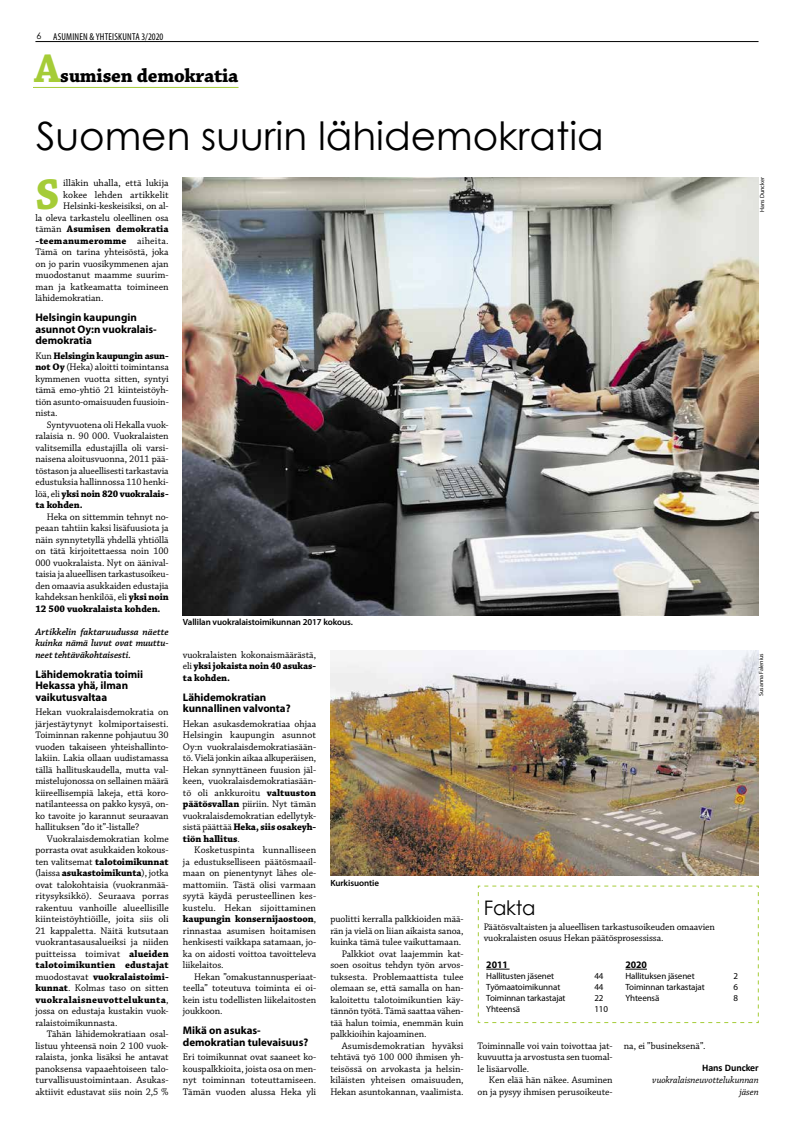
<style>
.page{position:relative;width:794px;height:1134px;background:#fff}
.page>*{position:absolute;margin:0;border:0;box-sizing:border-box;transform-origin:0 0}
.t1{font:700 45.4px "Chaparral Pro";color:#a5cc37}
.t2{font:39px "Century Gothic";color:#000}
.t3{font:700 20px "Chaparral Pro";letter-spacing:-.01em;color:#000}
.t4{font:20px "Century Gothic";letter-spacing:-.01em;color:#000}
.t5{font:700 11px/11.5px "Myriad Pro";letter-spacing:-.005em;color:#000}
.t6{font:10px/11.5px "Chaparral Pro";letter-spacing:-.005em;color:#000;text-align:justify}
.t7{font:700 10px/11.5px "Chaparral Pro";letter-spacing:.005em;color:#000;text-align:justify}
.t8{font:italic 600 10px/11.5px "Chaparral Pro";letter-spacing:-.005em;color:#000;text-align:justify}
.t9{font:italic 10px/11.5px "Chaparral Pro";letter-spacing:-.005em;color:#000;text-align:right}
.t10{font:condensed 10px "Myriad Pro";letter-spacing:.02em;color:#000}
.t11{font:700 10px "Calibri";letter-spacing:-.005em;color:#000}
.t12{font:700 10px "Myriad";letter-spacing:-.01em;color:#000}
.t13{font:9px "Myriad Pro";letter-spacing:-.01em;color:#000}
.t14{font:600 9px "Myriad Pro";letter-spacing:-.01em;color:#000}
.t15{font:6px "Myriad Pro";color:#000}
.s1{font-family:"Century Gothic";font-stretch:normal;font-size:9px}
.s2{font-size:42px;color:#a5cc37}
.s3{font-weight:400}
.s4{font-weight:700}
</style>
<div class="page">
<hr style="left:35px;top:41px;width:723px;height:1px;background:#000">
<hr style="left:33px;top:87px;width:205px;height:1px;background:#a5cc37">
<svg style="left:477px;top:885px;width:282px;height:138px"></svg>
<img style="left:183px;top:178px;width:575px;height:437px">
<img style="left:330px;top:650px;width:428px;height:225px">
<p class="t10" style="left:36px;top:30px;width:128px"><span class="s1">6</span> ASUMINEN &amp; YHTEISKUNTA 3/2020</p>
<h3 class="t3" style="left:34px;top:64px;width:206px"><span class="s2">A</span>sumisen demokratia</h3>
<h2 class="t2" style="left:36px;top:109px;width:569px">Suomen suurin lähidemokratia</h2>
<h1 class="t1" style="left:35px;top:168px;width:26px">S</h1>
<p class="t6" style="left:63px;top:178px;width:107px">illäkin uhalla, että lukija</p>
<p class="t15" style="left:758px;top:212px;width:36px;rotate:-90deg">Hans Duncker</p>
<p class="t6" style="left:63px;top:189px;width:107px">kokee lehden artikkelit</p>
<p class="t6" style="left:63px;top:201px;width:107px">Helsinki-keskeisiksi, on al-</p>
<p class="t6" style="left:35px;top:212px;width:135px">la oleva tarkastelu oleellinen osa</p>
<p class="t7" style="left:35px;top:223px;width:135px"><span class="s3">tämän</span> Asumisen demokratia</p>
<p class="t7" style="left:35px;top:235px;width:135px">-teemanumeromme <span class="s3">aiheita.</span></p>
<p class="t6" style="left:35px;top:247px;width:135px">Tämä on tarina yhteisöstä, joka</p>
<p class="t6" style="left:35px;top:258px;width:135px">on jo parin vuosikymmenen ajan</p>
<p class="t6" style="left:35px;top:270px;width:135px">muodostanut maamme suurim-</p>
<p class="t6" style="left:35px;top:281px;width:135px">man ja katkeamatta toimineen</p>
<p class="t6" style="left:35px;top:293px;width:69px">lähidemokratian.</p>
<p class="t5" style="left:35px;top:311px;width:123px">Helsingin kaupungin asunnot Oy:n vuokralais&shy;demokratia</p>
<p class="t6" style="left:35px;top:350px;width:135px">Kun <span class="s4">Helsingin kaupungin asun&shy;not Oy</span> (Heka) aloitti toimintansa kymmenen vuotta sitten, syntyi tämä emo-yhtiö 21 kiinteistöyh&shy;tiön asunto-omaisuuden fuusioin&shy;nista.</p>
<p class="t6" style="left:35px;top:419px;width:135px;text-indent:11px">Syntyvuotena oli Hekalla vuok&shy;ralaisia n. 90 000. Vuokralaisten valitsemilla edustajilla oli varsi&shy;naisena aloitusvuonna, 2011 pää&shy;töstason ja alueellisesti tarkastavia edustuksia hallinnossa 110 henki&shy;löä, eli <span class="s4">yksi noin 820 vuokralais&shy;ta kohden.</span></p>
<p class="t6" style="left:35px;top:511px;width:135px;text-indent:11px">Heka on sittemmin tehnyt no&shy;peaan tahtiin kaksi lisäfuusiota ja näin synnytetyllä yhdellä yhtiöllä on tätä kirjoitettaessa noin 100<br>000 vuokralaista. Nyt on äänival&shy;taisia ja alueellisen tarkastusoikeu&shy;den omaavia asukkaiden edustajia kahdeksan henkilöä, eli <span class="s4">yksi noin 12 500 vuokralaista kohden.</span></p>
<p class="t8" style="left:35px;top:626px;width:135px">Artikkelin faktaruudussa näette kuinka nämä luvut ovat muuttu&shy;neet tehtäväkohtaisesti.</p>
<p class="t5" style="left:35px;top:668px;width:109px">Lähidemokratia toimii<br>Hekassa yhä, ilman vaikutusvaltaa</p>
<p class="t6" style="left:35px;top:707px;width:135px">Hekan vuokralaisdemokratia on järjestäytynyt kolmiportaisesti.<br>Toiminnan rakenne pohjautuu 30 vuoden takaiseen yhteishallinto&shy;lakiin. Lakia ollaan uudistamassa tällä hallituskaudella, mutta val&shy;mistelujonossa on sellainen määrä kiireellisempiä lakeja, että koro&shy;natilanteessa on pakko kysyä, on&shy;ko tavoite jo karannut seuraavan hallituksen ”do it”-listalle?</p>
<p class="t6" style="left:35px;top:833px;width:135px;text-indent:11px">Vuokralaisdemokratian kolme porrasta ovat asukkaiden kokous&shy;ten valitsemat <span class="s4">talotoimikunnat </span>(laissa <span class="s4">asukastoimikunta</span>), jotka ovat talokohtaisia (vuokranmää&shy;ritysyksikkö). Seuraava porras rakentuu vanhoille alueellisille kiinteistöyhtiöille, joita siis oli 21 kappaletta. Näitä kutsutaan vuokrantasausalueiksi ja niiden puitteissa toimivat <span class="s4">alueiden talotoimikuntien edustajat </span>muodostavat <span class="s4">vuokralaistoimi&shy;kunnat</span>. Kolmas taso on sitten <span class="s4">vuokralaisneuvottelukunta</span>, jossa on edustaja kustakin vuok&shy;ralaistoimikunnasta.</p>
<p class="t6" style="left:35px;top:1029px;width:135px;text-indent:11px">Tähän lähidemokratiaan osal&shy;listuu yhteensä noin 2 100 vuok&shy;ralaista, jonka lisäksi he antavat panoksensa vapaaehtoiseen talo&shy;turvallisuustoimintaan. Asukas&shy;aktiivit edustavat siis noin 2,5 %</p>
<p class="t14" style="left:183px;top:616px;width:172px">Vallilan vuokralaistoimikunnan 2017 kokous.</p>
<p class="t7" style="left:183px;top:649px;width:135px"><span class="s3">vuokralaisten kokonaismäärästä, eli</span> yksi jokaista noin 40 asukas&shy;ta kohden.</p>
<p class="t5" style="left:183px;top:691px;width:109px">Lähidemokratian kunnallinen valvonta?</p>
<p class="t6" style="left:183px;top:718px;width:135px">Hekan asukasdemokratiaa ohjaa Helsingin kaupungin asunnot Oy:n vuokralaisdemokratiasään&shy;tö. Vielä jonkin aikaa alkuperäisen, Hekan synnyttäneen fuusion jäl&shy;keen, vuokralaisdemokratiasään&shy;tö oli ankkuroitu <span class="s4">valtuuston päätösvallan</span> piiriin. Nyt tämän vuokralaisdemokratian edellytyk&shy;sistä päättää <span class="s4">Heka, siis osakeyh&shy;tiön hallitus</span>.</p>
<p class="t6" style="left:183px;top:845px;width:135px;text-indent:11px">Kosketuspinta kunnalliseen ja edustukselliseen päätösmaail&shy;maan on pienentynyt lähes ole&shy;mattomiin. Tästä olisi varmaan syytä käydä perusteellinen kes&shy;kustelu. Hekan sijoittaminen <span class="s4">kaupungin konsernijaostoon</span>, rinnastaa asumisen hoitamisen henkisesti vaikkapa satamaan, jo&shy;ka on aidosti voittoa tavoitteleva liikelaitos.</p>
<p class="t6" style="left:183px;top:971px;width:135px;text-indent:11px">Hekan ”omakustannusperiaat&shy;teella” toteutuva toiminta ei oi&shy;kein istu todellisten liikelaitosten joukkoon.</p>
<p class="t5" style="left:183px;top:1024px;width:127px">Mikä on asukas&shy;demokratian tulevaisuus?</p>
<p class="t6" style="left:183px;top:1052px;width:135px">Eri toimikunnat ovat saaneet ko&shy;kouspalkkioita, joista osa on men&shy;nyt toiminnan toteuttamiseen.<br>Tämän vuoden alussa Heka yli</p>
<p class="t15" style="left:757px;top:696px;width:44px;rotate:-90deg">Susanna Falenius</p>
<p class="t14" style="left:330px;top:877px;width:50px">Kurkisuontie</p>
<h3 class="t4" style="left:484px;top:894px;width:53px">Fakta</h3>
<p class="t6" style="left:484px;top:921px;width:233px">Päätösvaltaisten ja alueellisen tarkastusoikeuden omaavien vuokralaisten osuus Hekan päätösprosessissa.</p>
<p class="t6" style="left:330px;top:914px;width:135px">puolitti kerralla palkkioiden mää-</p>
<p class="t6" style="left:330px;top:925px;width:135px">rän ja vielä on liian aikaista sanoa,</p>
<p class="t6" style="left:330px;top:937px;width:132px">kuinka tämä tulee vaikuttamaan.</p>
<p class="t6" style="left:342px;top:948px;width:123px">Palkkiot ovat laajemmin kat-</p>
<p class="t6" style="left:330px;top:960px;width:135px">soen osoitus tehdyn työn arvos-</p>
<p class="t6" style="left:330px;top:971px;width:135px">tuksesta. Problemaattista tulee</p>
<p class="t6" style="left:330px;top:983px;width:135px">olemaan se, että samalla on han-</p>
<p class="t6" style="left:330px;top:994px;width:135px">kaloitettu talotoimikuntien käy-</p>
<p class="t6" style="left:330px;top:1006px;width:135px">tännön työtä. Tämä saattaa vähen-</p>
<p class="t6" style="left:330px;top:1017px;width:135px">tää halun toimia, enemmän kuin</p>
<p class="t6" style="left:330px;top:1029px;width:98px">palkkioihin kajoaminen.</p>
<p class="t6" style="left:342px;top:1040px;width:123px">Asumisdemokratian hyväksi</p>
<p class="t6" style="left:330px;top:1052px;width:135px">tehtävä työ 100 000 ihmisen yh-</p>
<p class="t6" style="left:330px;top:1063px;width:135px">teisössä on arvokasta ja helsin-</p>
<p class="t6" style="left:330px;top:1075px;width:135px">kiläisten yhteisen omaisuuden,</p>
<p class="t6" style="left:330px;top:1086px;width:135px">Hekan asuntokannan, vaalimista.</p>
<p class="t12" style="left:486px;top:960px;width:23px">2011</p>
<p class="t13" style="left:486px;top:970px;width:69px">Hallitusten jäsenet</p>
<p class="t13" style="left:594px;top:970px;width:11px">44</p>
<p class="t13" style="left:486px;top:981px;width:75px">Työmaatoimikunnat</p>
<p class="t13" style="left:594px;top:981px;width:11px">44</p>
<p class="t13" style="left:486px;top:992px;width:81px">Toiminnan tarkastajat</p>
<p class="t13" style="left:594px;top:992px;width:11px">22</p>
<p class="t13" style="left:486px;top:1003px;width:35px">Yhteensä</p>
<p class="t13" style="left:594px;top:1003px;width:15px">110</p>
<p class="t12" style="left:625px;top:960px;width:23px">2020</p>
<p class="t13" style="left:625px;top:970px;width:71px">Hallituksen jäsenet</p>
<p class="t13" style="left:733px;top:970px;width:6px">2</p>
<p class="t13" style="left:625px;top:981px;width:81px">Toiminnan tarkastajat</p>
<p class="t13" style="left:733px;top:981px;width:6px">6</p>
<p class="t13" style="left:625px;top:992px;width:35px">Yhteensä</p>
<p class="t13" style="left:733px;top:992px;width:6px">8</p>
<p class="t6" style="left:477px;top:1040px;width:136px">Toiminnalle voi vain toivottaa jat&shy;kuvuutta ja arvostusta sen tuomal&shy;le lisäarvolle.</p>
<p class="t6" style="left:477px;top:1075px;width:136px;text-align:right">Ken elää hän näkee. Asuminen on ja pysyy ihmisen perusoikeute-</p>
<p class="t6" style="left:624px;top:1040px;width:83px">na, ei ”busineksenä”.</p>
<p class="t11" style="left:702px;top:1060px;width:58px">Hans Duncker</p>
<p class="t9" style="left:652px;top:1075px;width:108px">vuokralaisneuvottelukunnan jäsen</p>
</div>
